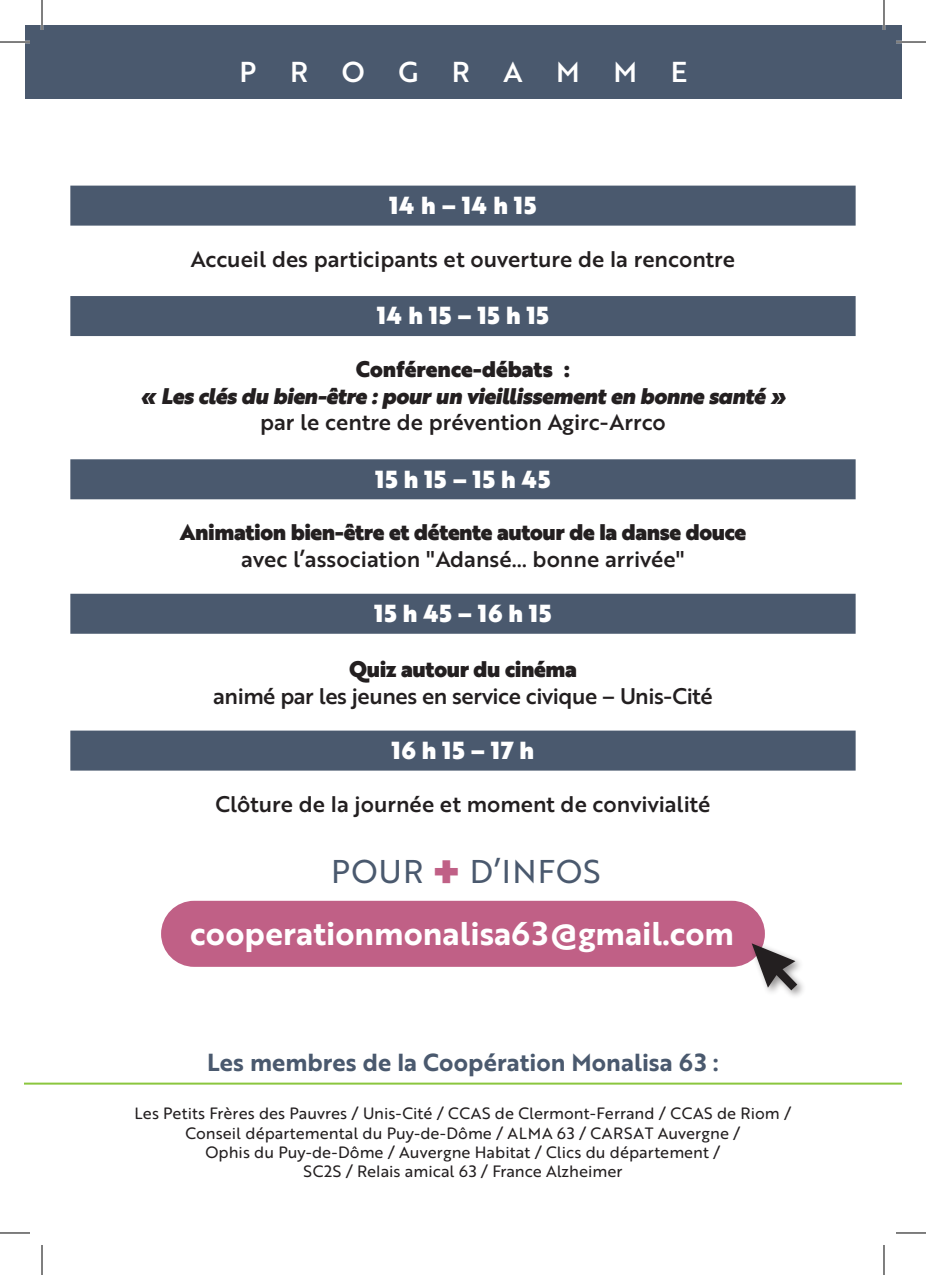
<style>
.page{position:relative;width:926px;height:1275px;background:#fff}
.page>*{position:absolute;margin:0;border:0;box-sizing:border-box;transform-origin:0 0}
.t1{font:32px "Brother 1816 Bold";color:#fff}
.t2{font:32px "Brother 1816 Regular";letter-spacing:.04em;color:#4a596e}
.t3{font:28px "Brother 1816 Medium";letter-spacing:1.2em;color:#fff}
.t4{font:24px "Brother 1816 Black";letter-spacing:.04em;color:#fff}
.t5{font:24px "Brother 1816 Bold";color:#4a596e}
.t6{font:22px "Brother 1816 Medium";color:#231f20}
.t7{font:22px "Brother 1816 Black";letter-spacing:-.02em;color:#231f20}
.t8{font:22px "Brother 1816 Black Italic";letter-spacing:-.02em;color:#231f20}
.t9{font:22px "Brother 1816 Medium";letter-spacing:-.02em;color:#231f20}
.t10{font:22px "Brother 1816 Black";color:#231f20}
.t11{font:16px/19.2px "Brother 1816 Printed";color:#231f20;text-align:center}
.t12{font:16px "Brother 1816 Regular";color:#231f20}
.s1{font-family:"Brother 1816 Black";font-size:48px;color:#c06086}
</style>
<div class="page">
<div style="left:25px;top:25px;width:876px;height:74px;background:#4a596e"></div>
<hr style="left:25px;top:1082px;width:876px;height:2px;background:#8bc63e">
<div style="left:161px;top:900px;width:604px;height:67px;background:#c06086;border-radius:33px"></div>
<div style="left:749px;top:940px;width:58px;height:60px;background:#231f20;opacity:.5"></div>
<svg style="left:752px;top:943px;width:45px;height:47px"></svg>
<div style="left:70px;top:186px;width:786px;height:40px;background:#4a596e"></div>
<div style="left:70px;top:296px;width:786px;height:40px;background:#4a596e"></div>
<div style="left:70px;top:459px;width:786px;height:40px;background:#4a596e"></div>
<div style="left:70px;top:594px;width:786px;height:40px;background:#4a596e"></div>
<div style="left:70px;top:730px;width:786px;height:40px;background:#4a596e"></div>
<hr style="left:0;top:41px;width:30px;height:2px;background:#fff">
<hr style="left:896px;top:41px;width:30px;height:2px;background:#fff">
<hr style="left:41px;top:0;width:2px;height:30px;background:#fff">
<hr style="left:883px;top:0;width:2px;height:30px;background:#fff">
<hr style="left:0;top:42px;width:30px;height:1px;background:#000">
<hr style="left:896px;top:42px;width:30px;height:1px;background:#000">
<hr style="left:0;top:1232px;width:30px;height:1px;background:#000">
<hr style="left:896px;top:1232px;width:30px;height:1px;background:#000">
<hr style="left:42px;top:0;width:1px;height:30px;background:#000">
<hr style="left:42px;top:1245px;width:1px;height:30px;background:#000">
<hr style="left:884px;top:0;width:1px;height:30px;background:#000">
<hr style="left:884px;top:1245px;width:1px;height:30px;background:#000">
<h2 class="t3" style="left:240px;top:51px;width:449px">PROGRAMME</h2>
<h3 class="t4" style="left:389px;top:187px;width:148px">14 h – 14 h 15</h3>
<h3 class="t6" style="left:191px;top:242px;width:546px">Accueil des participants et ouverture de la rencontre</h3>
<h3 class="t4" style="left:377px;top:297px;width:173px">14 h 15 – 15 h 15</h3>
<h3 class="t10" style="left:356px;top:352px;width:216px">Conférence-débats :</h3>
<h3 class="t8" style="left:140px;top:379px;width:648px">« Les clés du bien-être : pour un vieillissement en bonne santé »</h3>
<h3 class="t6" style="left:260px;top:405px;width:407px">par le centre de prévention Agirc-Arrco</h3>
<h3 class="t4" style="left:376px;top:460px;width:176px">15 h 15 – 15 h 45</h3>
<h3 class="t7" style="left:180px;top:515px;width:568px">Animation bien-être et détente autour de la danse douce</h3>
<h3 class="t6" style="left:241px;top:542px;width:445px">avec l’association "Adansé… bonne arrivée"</h3>
<h3 class="t4" style="left:374px;top:595px;width:178px">15 h 45 – 16 h 15</h3>
<h3 class="t7" style="left:349px;top:652px;width:229px">Quiz autour du cinéma</h3>
<h3 class="t9" style="left:213px;top:679px;width:501px">animé par les jeunes en service civique – Unis-Cité</h3>
<h3 class="t4" style="left:392px;top:731px;width:144px">16 h 15 – 17 h</h3>
<h3 class="t6" style="left:215px;top:787px;width:496px">Clôture de la journée et moment de convivialité</h3>
<h1 class="t2" style="left:331px;top:848px;width:271px">POUR <span class="s1">+</span> D’INFOS</h1>
<h1 class="t1" style="left:190px;top:909px;width:545px">cooperationmonalisa63@gmail.com</h1>
<h3 class="t5" style="left:207px;top:1044px;width:513px">Les membres de la Coopération Monalisa 63 :</h3>
<p class="t11" style="left:135px;top:1103px;width:658px">Les Petits Frères des Pauvres / Unis-Cité / CCAS de Clermont-Ferrand / CCAS de Riom /<br>Conseil départemental du Puy-de-Dôme / ALMA 63 / CARSAT Auvergne /<br>Ophis du Puy-de-Dôme / Auvergne Habitat / Clics du département /</p>
<p class="t12" style="left:303px;top:1159px;width:320px">SC2S / Relais amical 63 / France Alzheimer</p>
</div>
